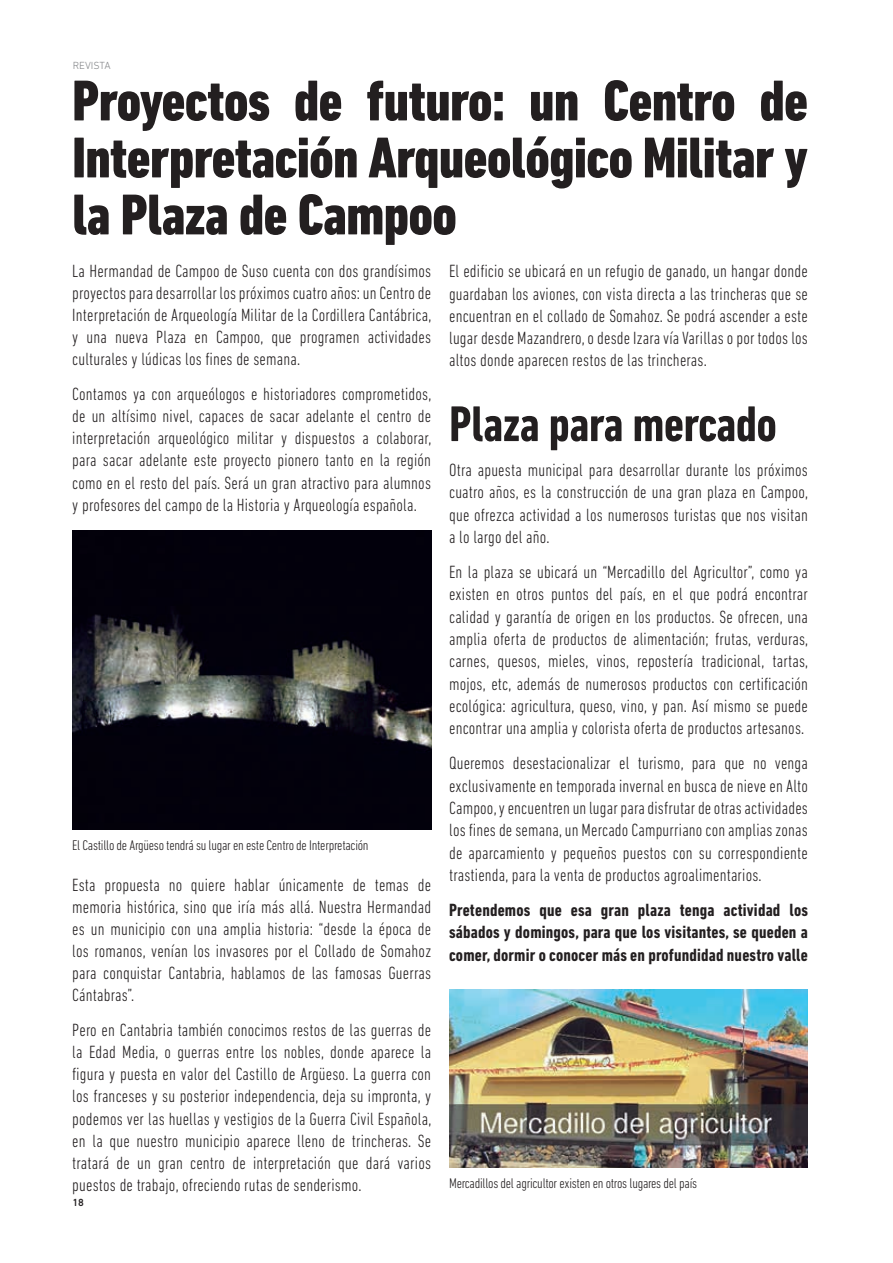
<style>
.page{position:relative;width:893px;height:1263px;background:#fff}
.page>*{position:absolute;margin:0;border:0;box-sizing:border-box;transform-origin:0 0}
.t1{font:800 condensed 58.5px/57px "DIN Next LT Pro";letter-spacing:-.01em;color:#231f20;text-align:justify}
.t2{font:700 condensed 51px "DIN Next LT Pro";letter-spacing:-.01em;color:#231f20}
.t3{font:300 condensed 18px/22px "DIN Next LT Pro";letter-spacing:.01em;color:#231f20;text-align:justify}
.t4{font:700 condensed 18px/22.4px "DIN Next LT Pro";letter-spacing:.01em;color:#231f20;text-align:justify}
.t5{font:300 condensed 14.25px "DIN Next LT Pro";letter-spacing:-.02em;color:#231f20;scale:1.05 1}
.t6{font:300 10.5px "DIN Next LT Pro";color:#808285}
.t7{font:500 10.5px "DIN Next LT Pro";color:#231f20}
</style>
<div class="page">
<img style="left:72px;top:530px;width:359px;height:299px">
<img style="left:449px;top:989px;width:359px;height:178px">
<p class="t6" style="left:73px;top:59px;width:39px">REVISTA</p>
<h1 class="t1" style="left:72px;top:72px;width:737px">Proyectos de futuro: un Centro de Interpretación Arqueológico Militar y la Plaza de Campoo</h1>
<p class="t3" style="left:72px;top:260px;width:361px">La Hermandad de Campoo de Suso cuenta con dos grandísimos proyectos para desarrollar los próximos cuatro años: un Centro de Interpretación de Arqueología Militar de la Cordillera Cantábrica, y una nueva Plaza en Campoo, que programen actividades culturales y lúdicas los fines de semana.</p>
<p class="t3" style="left:72px;top:383px;width:361px">Contamos ya con arqueólogos e historiadores comprometidos, de un altísimo nivel, capaces de sacar adelante el centro de interpretación arqueológico militar y dispuestos a colaborar, para sacar adelante este proyecto pionero tanto en la región como en el resto del país. Será un gran atractivo para alumnos y profesores del campo de la Historia y Arqueología española.</p>
<p class="t5" style="left:72px;top:837px;width:284px">El Castillo de Argüeso tendrá su lugar en este Centro de Interpretación</p>
<p class="t3" style="left:72px;top:874px;width:360px">Esta propuesta no quiere hablar únicamente de temas de memoria histórica, sino que iría más allá. Nuestra Hermandad es un municipio con una amplia historia: “desde la época de los romanos, venían los invasores por el Collado de Somahoz para conquistar Cantabria, hablamos de las famosas Guerras Cántabras”.</p>
<p class="t3" style="left:72px;top:1019px;width:361px">Pero en Cantabria también conocimos restos de las guerras de la Edad Media, o guerras entre los nobles, donde aparece la figura y puesta en valor del Castillo de Argüeso. La guerra con los franceses y su posterior independencia, deja su impronta, y podemos ver las huellas y vestigios de la Guerra Civil Española, en la que nuestro municipio aparece lleno de trincheras. Se tratará de un gran centro de interpretación que dará varios puestos de trabajo, ofreciendo rutas de senderismo.</p>
<p class="t7" style="left:72px;top:1197px;width:13px">18</p>
<p class="t3" style="left:449px;top:260px;width:360px">El edificio se ubicará en un refugio de ganado, un hangar donde guardaban los aviones, con vista directa a las trincheras que se encuentran en el collado de Somahoz. Se podrá ascender a este lugar desde Mazandrero, o desde Izara vía Varillas o por todos los altos donde aparecen restos de las trincheras.</p>
<h2 class="t2" style="left:449px;top:395px;width:329px">Plaza para mercado</h2>
<p class="t3" style="left:449px;top:459px;width:361px">Otra apuesta municipal para desarrollar durante los próximos cuatro años, es la construcción de una gran plaza en Campoo, que ofrezca actividad a los numerosos turistas que nos visitan a lo largo del año.</p>
<p class="t3" style="left:449px;top:561px;width:361px">En la plaza se ubicará un “Mercadillo del Agricultor”, como ya existen en otros puntos del país, en el que podrá encontrar calidad y garantía de origen en los productos. Se ofrecen, una amplia oferta de productos de alimentación; frutas, verduras, carnes, quesos, mieles, vinos, repostería tradicional, tartas, mojos, etc, además de numerosos productos con certificación ecológica: agricultura, queso, vino, y pan. Así mismo se puede encontrar una amplia y colorista oferta de productos artesanos.</p>
<p class="t3" style="left:449px;top:752px;width:360px">Queremos desestacionalizar el turismo, para que no venga exclusivamente en temporada invernal en busca de nieve en Alto Campoo, y encuentren un lugar para disfrutar de otras actividades los fines de semana, un Mercado Campurriano con amplias zonas de aparcamiento y pequeños puestos con su correspondiente trastienda, para la venta de productos agroalimentarios.</p>
<p class="t4" style="left:449px;top:899px;width:360px">Pretendemos que esa gran plaza tenga actividad los sábados y domingos, para que los visitantes, se queden a comer, dormir o conocer más en profundidad nuestro valle</p>
<p class="t5" style="left:449px;top:1175px;width:238px">Mercadillos del agricultor existen en otros lugares del país</p>
</div>
